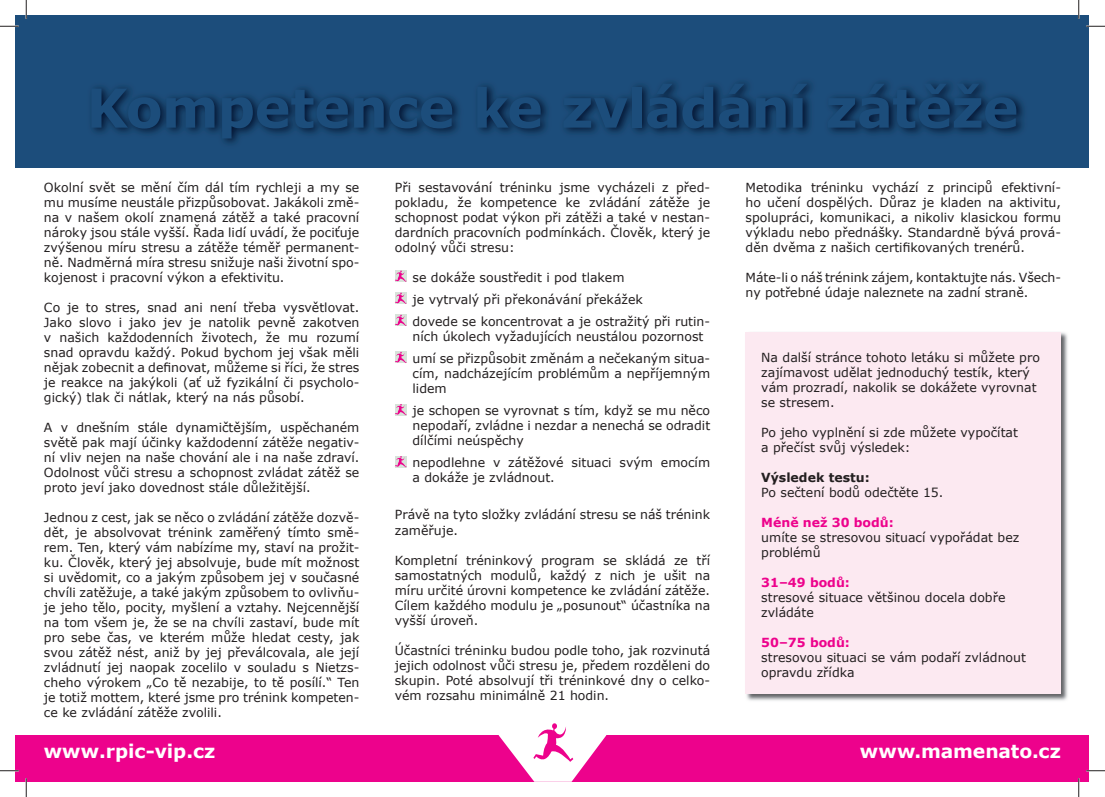
<style>
.page{position:relative;width:1105px;height:797px;background:#fff}
.page>*{position:absolute;margin:0;border:0;box-sizing:border-box;transform-origin:0 0}
.t1{font:700 53.75px "Verdana";letter-spacing:-.015em;color:#1c4d7b}
.t2{font:700 18.75px "Verdana";color:#fff}
.t3{font:12.5px/15px "Verdana";color:#231f20}
.t4{font:700 12.5px "Verdana";color:#ed028c}
.t5{font:700 12.5px "Verdana";color:#231f20}
</style>
<div class="page">
<img style="left:745px;top:332px;width:323px;height:369px">
<div style="left:746px;top:332px;width:315px;height:362px;background:#fce9f1"></div>
<div style="left:16px;top:735px;width:1073px;height:46px;background:#ed028c"></div>
<svg style="left:16px;top:16px;width:1073px;height:152px;fill:#1c4d7b"></svg>
<svg style="left:395px;top:270px;width:12px;height:12px"></svg>
<svg style="left:395px;top:292px;width:12px;height:12px"></svg>
<svg style="left:395px;top:315px;width:12px;height:11px"></svg>
<svg style="left:395px;top:352px;width:12px;height:11px"></svg>
<svg style="left:395px;top:404px;width:12px;height:11px"></svg>
<svg style="left:395px;top:456px;width:12px;height:11px"></svg>
<svg style="left:499px;top:723px;width:107px;height:58px"></svg>
<svg style="left:0;top:25px;width:19px;height:2px"></svg>
<svg style="left:1086px;top:25px;width:19px;height:2px"></svg>
<svg style="left:0;top:770px;width:19px;height:1px"></svg>
<svg style="left:1086px;top:770px;width:19px;height:1px"></svg>
<svg style="left:25px;top:0;width:2px;height:19px"></svg>
<svg style="left:25px;top:778px;width:2px;height:19px"></svg>
<svg style="left:1078px;top:0;width:1px;height:19px"></svg>
<svg style="left:1078px;top:778px;width:1px;height:19px"></svg>
<h1 class="t1" style="left:86px;top:74px;width:934px">Kompetence ke zvládání zátěže</h1>
<p class="t3" style="left:44px;top:179px;width:317px;text-align:justify">Okolní svět se mění čím dál tím rychleji a my se mu musíme neustále přizpůsobovat. Jakákoli změ&shy;na v našem okolí znamená zátěž a také pracovní nároky jsou stále vyšší. Řada lidí uvádí, že pociťuje zvýšenou míru stresu a zátěže téměř permanent&shy;ně. Nadměrná míra stresu snižuje naši životní spo&shy;kojenost i pracovní výkon a efektivitu.</p>
<p class="t3" style="left:44px;top:299px;width:317px;text-align:justify">Co je to stres, snad ani není třeba vysvětlovat.<br>Jako slovo i jako jev je natolik pevně zakotven v našich každodenních životech, že mu rozumí snad opravdu každý. Pokud bychom jej však měli nějak zobecnit a definovat, můžeme si říci, že stres je reakce na jakýkoli (ať už fyzikální či psycholo&shy;gický) tlak či nátlak, který na nás působí.</p>
<p class="t3" style="left:44px;top:419px;width:317px;text-align:justify">A v dnešním stále dynamičtějším, uspěchaném světě pak mají účinky každodenní zátěže negativ&shy;ní vliv nejen na naše chování ale i na naše zdraví.<br>Odolnost vůči stresu a schopnost zvládat zátěž se proto jeví jako dovednost stále důležitější.</p>
<p class="t3" style="left:44px;top:509px;width:317px;text-align:justify">Jednou z cest, jak se něco o zvládání zátěže dozvě&shy;dět, je absolvovat trénink zaměřený tímto smě&shy;rem. Ten, který vám nabízíme my, staví na prožit&shy;ku. Člověk, který jej absolvuje, bude mít možnost si uvědomit, co a jakým způsobem jej v současné chvíli zatěžuje, a také jakým způsobem to ovlivňu&shy;je jeho tělo, pocity, myšlení a vztahy. Nejcennější na tom všem je, že se na chvíli zastaví, bude mít pro sebe čas, ve kterém může hledat cesty, jak svou zátěž nést, aniž by jej převálcovala, ale její zvládnutí jej naopak zocelilo v souladu s Nietzs&shy;cheho výrokem „Co tě nezabije, to tě posílí.“ Ten je totiž mottem, které jsme pro trénink kompeten&shy;ce ke zvládání zátěže zvolili.</p>
<p class="t3" style="left:395px;top:179px;width:317px;text-align:justify">Při sestavování tréninku jsme vycházeli z před&shy;pokladu, že kompetence ke zvládání zátěže je schopnost podat výkon při zátěži a také v nestan&shy;dardních pracovních podmínkách. Člověk, který je odolný vůči stresu:</p>
<p class="t3" style="left:412px;top:266px;width:299px;line-height:22.1px">se dokáže soustředit i pod tlakem<br>je vytrvalý při překonávání překážek<br>dovede se koncentrovat a je ostražitý při rutin-</p>
<p class="t3" style="left:412px;top:325px;width:299px;line-height:22.1px">ních úkolech vyžadujících neustálou pozornost umí se přizpůsobit změnám a nečekaným situa-</p>
<p class="t3" style="left:412px;top:365px;width:299px">cím, nadcházejícím problémům a nepříjemným lidem</p>
<p class="t3" style="left:412px;top:403px;width:299px;text-align:justify">je schopen se vyrovnat s tím, když se mu něco nepodaří, zvládne i nezdar a nenechá se odradit dílčími neúspěchy</p>
<p class="t3" style="left:412px;top:455px;width:299px">nepodlehne v zátěžové situaci svým emocím a dokáže je zvládnout.</p>
<p class="t3" style="left:395px;top:507px;width:317px">Právě na tyto složky zvládání stresu se náš trénink zaměřuje.</p>
<p class="t3" style="left:395px;top:552px;width:317px;text-align:justify">Kompletní tréninkový program se skládá ze tří samostatných modulů, každý z nich je ušit na míru určité úrovni kompetence ke zvládání zátěže.<br>Cílem každého modulu je „posunout“ účastníka na vyšší úroveň.</p>
<p class="t3" style="left:395px;top:642px;width:317px;text-align:justify">Účastníci tréninku budou podle toho, jak rozvinutá jejich odolnost vůči stresu je, předem rozděleni do skupin. Poté absolvují tři tréninkové dny o celko&shy;vém rozsahu minimálně 21 hodin.</p>
<p class="t3" style="left:746px;top:179px;width:317px;text-align:justify">Metodika tréninku vychází z principů efektivní&shy;ho učení dospělých. Důraz je kladen na aktivitu, spolupráci, komunikaci, a nikoliv klasickou formu výkladu nebo přednášky. Standardně bývá prová&shy;děn dvěma z našich certifikovaných trenérů.</p>
<p class="t3" style="left:746px;top:269px;width:317px">Máte-li o náš trénink zájem, kontaktujte nás. Všech&shy;ny potřebné údaje naleznete na zadní straně.</p>
<p class="t3" style="left:761px;top:349px;width:280px">Na další stránce tohoto letáku si můžete pro zajímavost udělat jednoduchý testík, který vám prozradí, nakolik se dokážete vyrovnat se stresem.</p>
<p class="t3" style="left:761px;top:424px;width:258px">Po jeho vyplnění si zde můžete vypočítat a přečíst svůj výsledek:</p>
<p class="t5" style="left:761px;top:469px;width:110px">Výsledek testu:</p>
<p class="t3" style="left:761px;top:484px;width:184px">Po sečtení bodů odečtěte 15.</p>
<p class="t4" style="left:761px;top:514px;width:134px">Méně než 30 bodů:</p>
<p class="t3" style="left:761px;top:529px;width:260px">umíte se stresovou situací vypořádat bez problémů</p>
<p class="t4" style="left:761px;top:574px;width:90px">31–49 bodů:</p>
<p class="t3" style="left:761px;top:589px;width:246px">stresové situace většinou docela dobře zvládáte</p>
<p class="t4" style="left:761px;top:634px;width:90px">50–75 bodů:</p>
<p class="t3" style="left:761px;top:649px;width:266px">stresovou situaci se vám podaří zvládnout opravdu zřídka</p>
<h2 class="t2" style="left:44px;top:739px;width:173px">www.rpic-vip.cz</h2>
<h2 class="t2" style="left:860px;top:739px;width:203px">www.mamenato.cz</h2>
</div>
